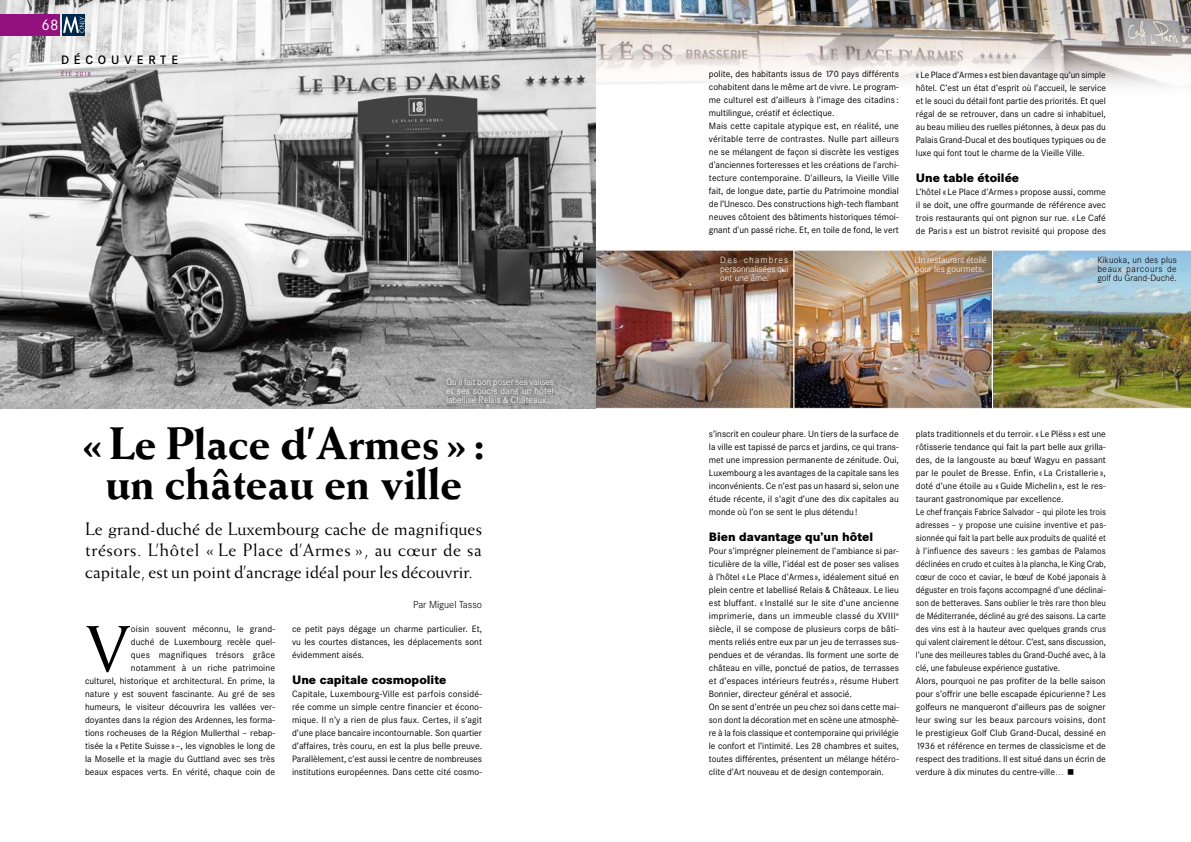
<style>
.page{position:relative;width:1191px;height:842px;background:#fff}
.page>*{position:absolute;margin:0;border:0;box-sizing:border-box;transform-origin:0 0}
.t1{font:65.2px "Weiss Std";color:#000}
.t2{font:800 45.7px/40.1px "Weiss Std";letter-spacing:-.01em;color:#000;text-align:center}
.t3{font:18px/21.6px "Weiss Std";color:#000;text-align:justify}
.t4{font:15px "Corporate SBSK";color:#fff}
.t5{font:800 12px "Corporate SBSK";color:#000}
.t6{font:500 12px "Corporate SBSK";letter-spacing:.41em;color:#000}
.t7{font:300 10px "Corporate SBSK";color:#000}
.t8{font:9px/13px "Corporate SBSK";color:#000;text-align:justify}
.t9{font:300 9px/9px "Corporate SBSK";color:#fff;text-align:justify}
.t10{font:300 9px/9px "Corporate SBSK";letter-spacing:.01em;color:#000;text-align:justify}
.t11{font:8px "Zapf Dingbats ITC";color:#000}
.t12{font:6px "Corporate SBSK";letter-spacing:.15em;color:#93117e}
</style>
<div class="page">
<img style="left:595px;top:0;width:596px;height:250px">
<img style="left:597px;top:252px;width:394px;height:155px">
<div style="left:595px;top:250px;width:199px;height:159px;border:1px solid #fff"></div>
<div style="left:793px;top:250px;width:200px;height:159px;border:1px solid #fff"></div>
<img style="left:992px;top:250px;width:199px;height:159px">
<img style="left:0;top:0;width:595px;height:409px">
<div style="left:440px;top:372px;width:119px;height:36px;background:#000;opacity:.75"></div>
<div style="left:62px;top:14px;width:23px;height:21px;background:#00284a"></div>
<svg style="left:63px;top:17px;width:21px;height:16px"></svg>
<div style="left:0;top:14px;width:60px;height:21px;background:#93117e"></div>
<h3 class="t4" style="left:42px;top:16px;width:18px">68</h3>
<h3 class="t6" style="left:61px;top:53px;width:118px">DÉCOUVERTE</h3>
<p class="t12" style="left:61px;top:70px;width:31px">été 2018</p>
<p class="t9" style="left:446px;top:378px;width:109px">Qu'il fait bon poser ses valises et ses soucis dans un hôtel labellisé Relais &amp; Châteaux.</p>
<h2 class="t2" style="left:81px;top:423px;width:406px">«Le Place d’Armes»: un château en ville</h2>
<h3 class="t3" style="left:85px;top:517px;width:398px">Le grand-duché de Luxembourg cache de magnifiques trésors. L’hôtel « Le Place d’Armes », au cœur de sa capitale, est un point d’ancrage idéal pour les découvrir.</h3>
<p class="t7" style="left:413px;top:598px;width:70px">Par Miguel Tasso</p>
<p class="t8" style="left:85px;top:623px;width:191px;text-align:right">oisin souvent méconnu, le grand-<br>duché de Luxembourg recèle quel-<br>ques magnifiques trésors grâce notamment à un riche patrimoine<br>culturel, historique et architectural. En prime, la nature y est souvent fascinante. Au gré de ses humeurs, le visiteur découvrira les vallées ver&shy;doyantes dans la région des Ardennes, les forma&shy;tions rocheuses de la Région Mullerthal – rebap&shy;tisée la «Petite Suisse»–, les vignobles le long de la Moselle et la magie du Guttland avec ses très beaux espaces verts. En vérité, chaque coin de</p>
<p class="t8" style="left:292px;top:623px;width:191px">ce petit pays dégage un charme particulier. Et, vu les courtes distances, les déplacements sont évidemment aisés.</p>
<h1 class="t1" style="left:85px;top:611px;width:47px">V</h1>
<h3 class="t5" style="left:292px;top:672px;width:156px">Une capitale cosmopolite</h3>
<p class="t8" style="left:292px;top:688px;width:192px">Capitale, Luxembourg-Ville est parfois considé&shy;rée comme un simple centre financier et écono&shy;mique. Il n’y a rien de plus faux. Certes, il s’agit d’une place bancaire incontournable. Son quartier d’affaires, très couru, en est la plus belle preuve.<br>Parallèlement, c’est aussi le centre de nombreuses institutions européennes. Dans cette cité cosmo-</p>
<p class="t8" style="left:709px;top:68px;width:192px;text-align:left">polite, des habitants issus de 170 pays différents cohabitent dans le même art de vivre. Le program&shy;me culturel est d’ailleurs à l’image des citadins : multilingue, créatif et éclectique.<br>Mais cette capitale atypique est, en réalité, une véritable terre de contrastes. Nulle part ailleurs ne se mélangent de façon si discrète les vestiges d'anciennes forteresses et les créations de l'archi&shy;tecture contemporaine. D'ailleurs, la Vieille Ville fait, de longue date, partie du Patrimoine mondial de l’Unesco. Des constructions high-tech flambant neuves côtoient des bâtiments historiques témoi&shy;gnant d'un passé riche. Et, en toile de fond, le vert</p>
<p class="t8" style="left:916px;top:68px;width:191px">«Le Place d’Armes » est bien davantage qu’un simple hôtel. C’est un état d’esprit où l’accueil, le service et le souci du détail font partie des priorités. Et quel régal de se retrouver, dans un cadre si inhabituel, au beau milieu des ruelles piétonnes, à deux pas du Palais Grand-Ducal et des boutiques typiques ou de luxe qui font tout le charme de la Vieille Ville.</p>
<h3 class="t5" style="left:916px;top:170px;width:105px">Une table étoilée</h3>
<p class="t8" style="left:916px;top:185px;width:191px">L’hôtel «Le Place d’Armes » propose aussi, comme il se doit, une offre gourmande de référence avec trois restaurants qui ont pignon sur rue. « Le Café de Paris » est un bistrot revisité qui propose des</p>
<p class="t9" style="left:720px;top:255px;width:70px">Des chambres personnalisées qui ont une âme.</p>
<p class="t9" style="left:915px;top:255px;width:73px">Un restaurant étoilé pour les gourmets.</p>
<p class="t10" style="left:1097px;top:255px;width:81px">Kikuoka, un des plus beaux parcours de golf du Grand-Duché.</p>
<p class="t8" style="left:709px;top:427px;width:192px">s’inscrit en couleur phare. Un tiers de la surface de la ville est tapissé de parcs et jardins, ce qui trans&shy;met une impression permanente de zénitude. Oui, Luxembourg a les avantages de la capitale sans les inconvénients. Ce n’est pas un hasard si, selon une étude récente, il s’agit d’une des dix capitales au monde où l’on se sent le plus détendu!</p>
<h3 class="t5" style="left:709px;top:529px;width:166px">Bien davantage qu’un hôtel</h3>
<p class="t8" style="left:709px;top:544px;width:192px;text-align:left">Pour s’imprégner pleinement de l’ambiance si par&shy;ticulière de la ville, l’idéal est de poser ses valises à l’hôtel «Le Place d’Armes », idéalement situé en plein centre et labellisé Relais &amp; Châteaux. Le lieu est bluffant. « Installé sur le site d’une ancienne imprimerie, dans un immeuble classé du XVIII<sup>e </sup>siècle, il se compose de plusieurs corps de bâti&shy;ments reliés entre eux par un jeu de terrasses sus&shy;pendues et de vérandas. Ils forment une sorte de château en ville, ponctué de patios, de terrasses et d’espaces intérieurs feutrés », résume Hubert Bonnier, directeur général et associé.<br>On se sent d’entrée un peu chez soi dans cette mai&shy;son dont la décoration met en scène une atmosphè&shy;re à la fois classique et contemporaine qui privilégie le confort et l’intimité. Les 28 chambres et suites, toutes différentes, présentent un mélange hétéro&shy;clite d’Art nouveau et de design contemporain.</p>
<p class="t8" style="left:916px;top:427px;width:192px;text-align:left">plats traditionnels et du terroir. «Le Plëss » est une rôtisserie tendance qui fait la part belle aux grilla&shy;des, de la langouste au bœuf Wagyu en passant par le poulet de Bresse. Enfin, « La Cristallerie », doté d’une étoile au «Guide Michelin», est le res&shy;taurant gastronomique par excellence.<br>Le chef français Fabrice Salvador – qui pilote les trois adresses – y propose une cuisine inventive et pas&shy;sionnée qui fait la part belle aux produits de qualité et à l’influence des saveurs : les gambas de Palamos déclinées en crudo et cuites à la plancha, le King Crab, cœur de coco et caviar, le bœuf de Kobé japonais à déguster en trois façons accompagné d’une déclinai&shy;son de betteraves. Sans oublier le très rare thon bleu de Méditerranée, décliné au gré des saisons. La carte des vins est à la hauteur avec quelques grands crus qui valent clairement le détour. C’est, sans discussion, l’une des meilleures tables du Grand-Duché avec, à la clé, une fabuleuse expérience gustative.<br>Alors, pourquoi ne pas profiter de la belle saison pour s’offrir une belle escapade épicurienne? Les golfeurs ne manqueront d’ailleurs pas de soigner leur swing sur les beaux parcours voisins, dont le prestigieux Golf Club Grand-Ducal, dessiné en 1936 et référence en termes de classicisme et de respect des traditions. Il est situé dans un écrin de verdure à dix minutes du centre-ville…</p>
<p class="t11" style="left:1067px;top:775px;width:8px;rotate:-90deg">■</p>
</div>
